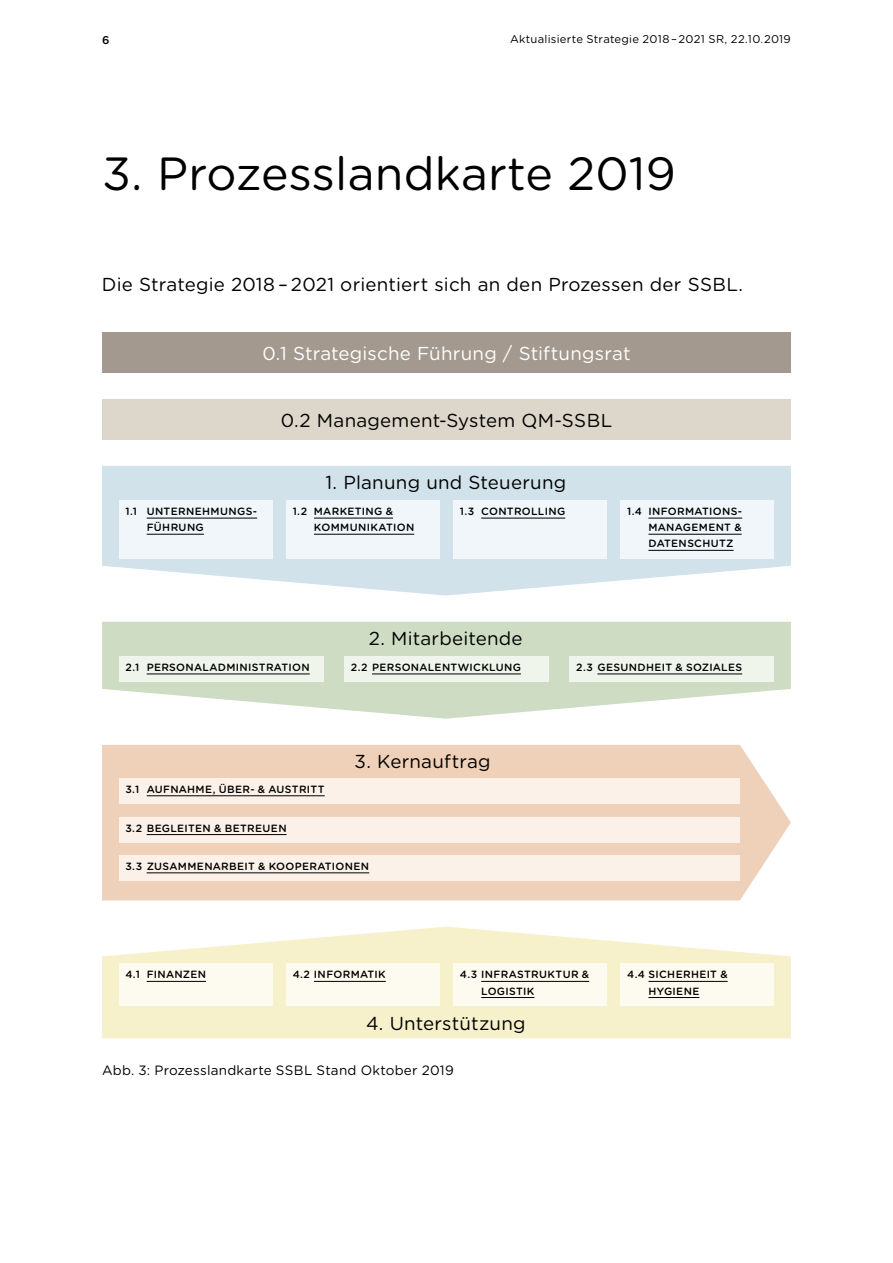
<style>
.page{position:relative;width:893px;height:1263px;background:#fff}
.page>*{position:absolute;margin:0;border:0;box-sizing:border-box;transform-origin:0 0}
.t1{font:46.5px "Gotham Rounded";letter-spacing:.005em;color:#000}
.t2{font:18.75px "Gotham Rounded";letter-spacing:.01em;color:#000}
.t3{font:18.75px "Gotham Rounded";letter-spacing:.01em;color:#fff}
.t4{font:13.5px "Gotham Rounded";letter-spacing:.02em;color:#000}
.t5{font:11.25px "Gotham Rounded";letter-spacing:.02em;color:#000}
.t6{font:500 11.25px "Gotham Rounded";color:#000}
.t7{font:500 10.5px/16.2px "Gotham Rounded";letter-spacing:.03em;color:#000}
</style>
<div class="page">
<svg style="left:102px;top:466px;width:689px;height:129px;fill:#d1e2eb"></svg>
<div style="left:119px;top:500px;width:153px;height:59px;background:#f0f6f9"></div>
<hr style="left:147px;top:518px;width:110px;height:1px;background:#000">
<hr style="left:147px;top:534px;width:57px;height:1px;background:#000">
<div style="left:286px;top:500px;width:153px;height:59px;background:#f0f6f9"></div>
<hr style="left:314px;top:518px;width:79px;height:1px;background:#000">
<hr style="left:314px;top:534px;width:100px;height:1px;background:#000">
<div style="left:454px;top:500px;width:153px;height:59px;background:#f0f6f9"></div>
<hr style="left:481px;top:518px;width:84px;height:1px;background:#000">
<div style="left:621px;top:500px;width:153px;height:59px;background:#f0f6f9"></div>
<hr style="left:648px;top:518px;width:94px;height:1px;background:#000">
<hr style="left:648px;top:534px;width:94px;height:1px;background:#000">
<hr style="left:648px;top:550px;width:86px;height:1px;background:#000">
<svg style="left:102px;top:622px;width:689px;height:97px;fill:#cedcc4"></svg>
<div style="left:119px;top:656px;width:204px;height:26px;background:#f0f5ec"></div>
<hr style="left:147px;top:673px;width:163px;height:1px;background:#000">
<div style="left:344px;top:656px;width:205px;height:26px;background:#f0f5ec"></div>
<hr style="left:372px;top:673px;width:149px;height:1px;background:#000">
<div style="left:570px;top:656px;width:204px;height:26px;background:#f0f5ec"></div>
<hr style="left:597px;top:673px;width:145px;height:1px;background:#000">
<svg style="left:102px;top:926px;width:689px;height:112px;fill:#f7f1cb"></svg>
<div style="left:119px;top:963px;width:153px;height:43px;background:#fdfbef"></div>
<hr style="left:147px;top:981px;width:59px;height:1px;background:#000">
<div style="left:286px;top:963px;width:153px;height:43px;background:#fdfbef"></div>
<hr style="left:314px;top:981px;width:72px;height:1px;background:#000">
<div style="left:454px;top:963px;width:153px;height:43px;background:#fdfbef"></div>
<hr style="left:481px;top:981px;width:108px;height:1px;background:#000">
<hr style="left:481px;top:997px;width:53px;height:1px;background:#000">
<div style="left:621px;top:963px;width:153px;height:43px;background:#fdfbef"></div>
<hr style="left:648px;top:981px;width:80px;height:1px;background:#000">
<hr style="left:648px;top:997px;width:51px;height:1px;background:#000">
<svg style="left:102px;top:745px;width:689px;height:155px;background:#f0d4bf"></svg>
<div style="left:119px;top:778px;width:621px;height:25px;background:#fbf1e8"></div>
<hr style="left:147px;top:795px;width:178px;height:1px;background:#000">
<div style="left:119px;top:817px;width:621px;height:25px;background:#fbf1e8"></div>
<hr style="left:147px;top:834px;width:140px;height:1px;background:#000">
<div style="left:119px;top:855px;width:621px;height:25px;background:#fbf1e8"></div>
<hr style="left:147px;top:872px;width:222px;height:1px;background:#000">
<div style="left:102px;top:332px;width:689px;height:41px;background:#a3998e"></div>
<div style="left:102px;top:399px;width:689px;height:41px;background:#ddd6ca"></div>
<p class="t6" style="left:102px;top:32px;width:9px">6</p>
<p class="t5" style="left:510px;top:31px;width:282px">Aktualisierte Strategie 2018 – 2021 SR, 22.10.2019</p>
<h1 class="t1" style="left:103px;top:142px;width:575px">3. Prozesslandkarte 2019</h1>
<h2 class="t2" style="left:102px;top:272px;width:643px">Die Strategie 2018 – 2021 orientiert sich an den Prozessen der SSBL.</h2>
<h2 class="t3" style="left:262px;top:341px;width:370px">0.1 Strategische Führung / Stiftungsrat</h2>
<h2 class="t2" style="left:281px;top:407px;width:333px">0.2 Management-System QM-SSBL</h2>
<h2 class="t2" style="left:325px;top:470px;width:242px">1. Planung und Steuerung</h2>
<p class="t7" style="left:147px;top:503px;width:112px;text-indent:-21px">1.1 UNTERNEHMUNGS-<br>FÜHRUNG</p>
<p class="t7" style="left:314px;top:503px;width:102px;text-indent:-21px">1.2 MARKETING &amp;<br>KOMMUNIKATION</p>
<p class="t7" style="left:460px;top:503px;width:107px">1.3 CONTROLLING</p>
<p class="t7" style="left:648px;top:503px;width:95px;text-align:justify;text-indent:-21px">1.4 INFORMATIONS-MANAGEMENT &amp; DATENSCHUTZ</p>
<h2 class="t2" style="left:369px;top:626px;width:155px">2. Mitarbeitende</h2>
<p class="t7" style="left:125px;top:659px;width:186px">2.1 PERSONALADMINISTRATION</p>
<p class="t7" style="left:351px;top:659px;width:172px">2.2 PERSONALENTWICKLUNG</p>
<p class="t7" style="left:576px;top:659px;width:167px">2.3 GESUNDHEIT &amp; SOZIALES</p>
<h2 class="t2" style="left:354px;top:749px;width:138px">3. Kernauftrag</h2>
<p class="t7" style="left:125px;top:780px;width:201px">3.1 AUFNAHME, ÜBER- &amp; AUSTRITT</p>
<p class="t7" style="left:125px;top:819px;width:163px">3.2 BEGLEITEN &amp; BETREUEN</p>
<p class="t7" style="left:125px;top:857px;width:245px">3.3 ZUSAMMENARBEIT &amp; KOOPERATIONEN</p>
<p class="t7" style="left:125px;top:966px;width:82px">4.1 FINANZEN</p>
<p class="t7" style="left:293px;top:966px;width:95px">4.2 INFORMATIK</p>
<p class="t7" style="left:481px;top:966px;width:109px;text-indent:-21px">4.3 INFRASTRUKTUR &amp;<br>LOGISTIK</p>
<p class="t7" style="left:648px;top:966px;width:81px;text-indent:-21px">4.4 SICHERHEIT &amp;<br>HYGIENE</p>
<h2 class="t2" style="left:366px;top:1010px;width:161px">4. Unterstützung</h2>
<p class="t4" style="left:102px;top:1061px;width:353px">Abb. 3: Prozesslandkarte SSBL Stand Oktober 2019</p>
</div>
